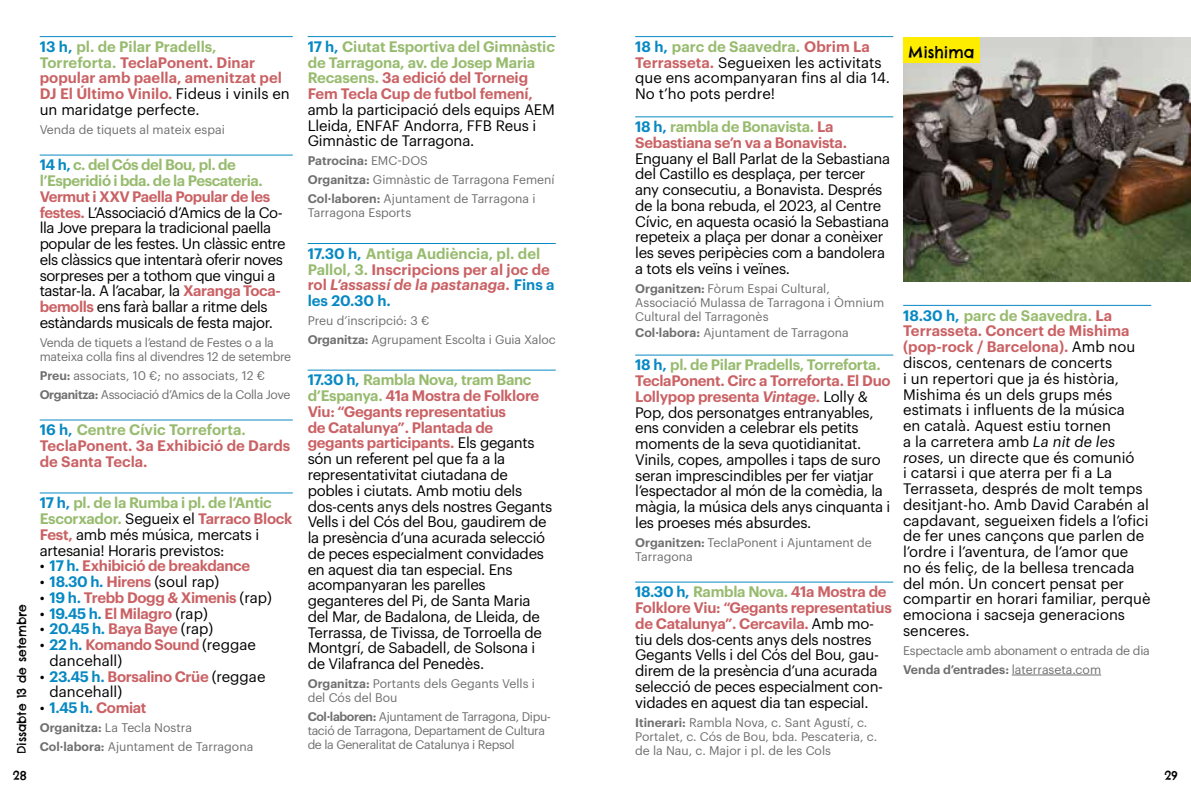
<style>
.page{position:relative;width:1191px;height:794px;background:#fff}
.page>*{position:absolute;margin:0;border:0;box-sizing:border-box;transform-origin:0 0}
.t1{font:15.75px "Chelsea Market";color:#000}
.t2{font:14.88px/15.8px "Graphik";letter-spacing:-.02em;color:#000}
.t3{font:14.88px/15.8px "Graphik";color:#000}
.t4{font:600 14.88px/15.8px "Graphik";letter-spacing:-.01em;color:#97bb6e}
.t5{font:600 14.88px/15.8px "Graphik";color:#ca6164}
.t6{font:600 14.88px "Graphik";letter-spacing:-.025em;color:#ca6164}
.t7{font:600 14.88px/15.8px "Graphik";letter-spacing:-.03em;color:#97bb6e}
.t8{font:600 14.88px/15.8px "Graphik";letter-spacing:-.02em;color:#ca6164}
.t9{font:600 14.88px "Graphik";letter-spacing:-.035em;color:#ca6164}
.t10{font:600 14.88px "Graphik";letter-spacing:-.025em;color:#0889c3}
.t11{font:12.25px/14px "Graphik";color:#706f6f}
.t12{font:12.25px/14px "Graphik";letter-spacing:-.03em;color:#706f6f}
.t13{font:12.25px/14px "Graphik";letter-spacing:-.02em;color:#706f6f}
.t14{font:12.25px "Chelsea Market";color:#000}
.s1{color:#0889c3}
.s2{color:#97bb6e}
.s3{font-weight:400;color:#000}
.s4{font-weight:600;color:#ca6164}
.s5{font-weight:600}
.s6{font-weight:600;color:#0889c3}
.s7{font-weight:600;color:#97bb6e}
.s8{color:#ca6164}
.s9{font-style:italic;color:#ca6164}
.s10{font-weight:600;font-style:italic;color:#ca6164}
.s11{font-style:italic}
</style>
<div class="page">
<hr style="left:40px;top:36px;width:253px;height:1px;background:#0889c3">
<hr style="left:40px;top:155px;width:253px;height:1px;background:#0889c3">
<hr style="left:40px;top:419px;width:253px;height:1px;background:#0889c3">
<hr style="left:40px;top:492px;width:253px;height:1px;background:#0889c3">
<hr style="left:635px;top:36px;width:258px;height:1px;background:#0889c3">
<hr style="left:635px;top:116px;width:258px;height:1px;background:#0889c3">
<hr style="left:635px;top:355px;width:258px;height:1px;background:#0889c3">
<hr style="left:635px;top:581px;width:258px;height:1px;background:#0889c3">
<hr style="left:308px;top:36px;width:248px;height:1px;background:#0889c3">
<hr style="left:308px;top:243px;width:248px;height:1px;background:#0889c3">
<hr style="left:308px;top:370px;width:248px;height:1px;background:#0889c3">
<hr style="left:903px;top:305px;width:248px;height:1px;background:#0889c3">
<hr style="left:1011px;top:674px;width:90px;height:1px;background:#706f6f">
<img style="left:903px;top:37px;width:288px;height:244px">
<div style="left:903px;top:37px;width:76px;height:26px;background:#ffed00"></div>
<p class="t14" style="left:14px;top:754px;width:152px;rotate:-90deg">Dissabte 13 de setembre</p>
<p class="t5" style="left:40px;top:37px;width:252px"><span class="s1">13 h,</span> <span class="s2">pl. de Pilar Pradells,<br>Torreforta.</span> TeclaPonent. Dinar popular amb paella, amenitzat pel<br>DJ El Último Vinilo. <span class="s3">Fideus i vinils en un maridatge perfecte.</span></p>
<p class="t11" style="left:40px;top:121px;width:187px">Venda de tiquets al mateix espai</p>
<p class="t7" style="left:40px;top:156px;width:225px"><span class="s1">14 h,</span> c. del Cós del Bou, pl. de l’Esperidió i bda. de la Pescateria.</p>
<p class="t2" style="left:40px;top:187px;width:247px"><span class="s4">Vermut i XXV Paella Popular de les festes.</span> L’Associació d’Amics de la Co&shy;lla Jove prepara la tradicional paella popular de les festes. Un clàssic entre els clàssics que intentarà oferir noves sorpreses per a tothom que vingui a tastar-la. A l’acabar, la <span class="s4">Xaranga Toca&shy;bemolls</span> ens farà ballar a ritme dels estàndards musicals de festa major.</p>
<p class="t13" style="left:40px;top:334px;width:253px">Venda de tiquets a l’estand de Festes o a la mateixa colla fins al divendres 12 de setembre</p>
<p class="t12" style="left:40px;top:365px;width:252px;line-height:18.9px"><span class="s5">Preu:</span> associats, 10 €; no associats, 12 €<br><span class="s5">Organitza:</span> Associació d’Amics de la Colla Jove</p>
<p class="t5" style="left:40px;top:421px;width:252px"><span class="s1">16 h,</span> <span class="s2">Centre Cívic Torreforta.<br></span>TeclaPonent. 3a Exhibició de Dards de Santa Tecla.</p>
<p class="t2" style="left:40px;top:494px;width:254px"><span class="s6">17 h,</span> <span class="s7">pl. de la Rumba i pl. de l’Antic Escorxador.</span> Segueix el <span class="s4">Tarraco Block Fest,</span> amb més música, mercats i artesania! Horaris previstos:</p>
<p class="t6" style="left:40px;top:554px;width:212px"><span class="s3">•</span> <span class="s1">17 h.</span> Exhibició de breakdance</p>
<p class="t2" style="left:40px;top:572px;width:181px">• <span class="s6">18.30 h.</span> <span class="s4">Hirens</span> (soul rap)</p>
<p class="t6" style="left:40px;top:586px;width:234px"><span class="s3">•</span> <span class="s1">19 h.</span> Trebb Dogg &amp; Ximenis <span class="s3">(rap)</span></p>
<p class="t6" style="left:40px;top:602px;width:170px"><span class="s3">•</span> <span class="s1">19.45 h.</span> El Milagro <span class="s3">(rap)</span></p>
<p class="t9" style="left:40px;top:617px;width:175px"><span class="s3">•</span> <span class="s1">20.45 h.</span> Baya Baye <span class="s3">(rap)</span></p>
<p class="t3" style="left:50px;top:635px;width:208px;text-indent:-10px">• <span class="s6">22 h.</span> <span class="s4">Komando Sound</span> (reggae dancehall)</p>
<p class="t3" style="left:50px;top:667px;width:217px;text-indent:-10px">• <span class="s6">23.45 h.</span> <span class="s4">Borsalino Crüe</span> (reggae dancehall)</p>
<p class="t10" style="left:40px;top:696px;width:108px"><span class="s3">•</span> 1.45 h. <span class="s8">Comiat</span></p>
<p class="t11" style="left:40px;top:717px;width:215px;line-height:18.9px"><span class="s5">Organitza:</span> La Tecla Nostra<br><span class="s5">Col·labora:</span> Ajuntament de Tarragona</p>
<p class="t4" style="left:308px;top:37px;width:249px"><span class="s1">17 h,</span> Ciutat Esportiva del Gimnàstic de Tarragona, av. de Josep Maria<br>Recasens. <span class="s8">3a edició del Torneig<br>Fem Tecla Cup de futbol femení,</span></p>
<p class="t2" style="left:308px;top:100px;width:249px">amb la participació dels equips AEM<br>Lleida, ENFAF Andorra, FFB Reus i<br>Gimnàstic de Tarragona.</p>
<p class="t11" style="left:308px;top:150px;width:248px;line-height:18.9px"><span class="s5">Patrocina:</span> EMC-DOS<br><span class="s5">Organitza:</span> Gimnàstic de Tarragona Femení<br><span class="s5">Col·laboren:</span> Ajuntament de Tarragona i</p>
<p class="t11" style="left:308px;top:205px;width:105px">Tarragona Esports</p>
<p class="t4" style="left:308px;top:244px;width:248px"><span class="s1">17.30 h,</span> Antiga Audiència, pl. del<br>Pallol, 3. <span class="s8">Inscripcions per al joc de rol</span> <span class="s9">L’assassí de la pastanaga</span><span class="s8">.</span> <span class="s1">Fins a les 20.30 h.</span></p>
<p class="t11" style="left:308px;top:310px;width:249px;line-height:18.9px">Preu d’inscripció: 3 €<br><span class="s5">Organitza:</span> Agrupament Escolta i Guia Xaloc</p>
<p class="t2" style="left:308px;top:371px;width:246px"><span class="s6">17.30 h,</span> <span class="s7">Rambla Nova, tram Banc d’Espanya.</span> <span class="s4">41a Mostra de Folklore<br>Viu: “Gegants representatius<br>de Catalunya”. Plantada de gegants participants.</span> Els gegants són un referent pel que fa a la representativitat ciutadana de pobles i ciutats. Amb motiu dels dos-cents anys dels nostres Gegants<br>Vells i del Cós del Bou, gaudirem de la presència d’una acurada selecció de peces especialment convidades en aquest dia tan especial. Ens acompanyaran les parelles geganteres del Pi, de Santa Maria del Mar, de Badalona, de Lleida, de<br>Terrassa, de Tivissa, de Torroella de<br>Montgrí, de Sabadell, de Solsona i de Vilafranca del Penedès.</p>
<p class="t11" style="left:308px;top:675px;width:229px"><span class="s5">Organitza:</span> Portants dels Gegants Vells i del Cós del Bou</p>
<p class="t12" style="left:308px;top:708px;width:245px"><span class="s5">Col·laboren:</span> Ajuntament de Tarragona, Dipu&shy;tació de Tarragona, Departament de Cultura de la Generalitat de Catalunya i Repsol</p>
<p class="t3" style="left:635px;top:37px;width:256px"><span class="s6">18 h,</span> <span class="s7">parc de Saavedra.</span> <span class="s4">Obrim La<br>Terrasseta.</span> Segueixen les activitats que ens acompanyaran fins al dia 14.<br>No t’ho pots perdre!</p>
<p class="t8" style="left:635px;top:118px;width:213px"><span class="s1">18 h,</span> <span class="s2">rambla de Bonavista.</span> La<br>Sebastiana se’n va a Bonavista.</p>
<p class="t2" style="left:635px;top:149px;width:256px">Enguany el Ball Parlat de la Sebastiana del Castillo es desplaça, per tercer any consecutiu, a Bonavista. Després de la bona rebuda, el 2023, al Centre Cívic, en aquesta ocasió la Sebastiana repeteix a plaça per donar a conèixer les seves peripècies com a bandolera a tots els veïns i veïnes.</p>
<p class="t11" style="left:635px;top:280px;width:250px"><span class="s5">Organitzen:</span> Fòrum Espai Cultural,<br>Associació Mulassa de Tarragona i Òmnium<br>Cultural del Tarragonès</p>
<p class="t11" style="left:635px;top:325px;width:215px"><span class="s5">Col·labora:</span> Ajuntament de Tarragona</p>
<p class="t2" style="left:635px;top:356px;width:257px"><span class="s6">18 h,</span> <span class="s7">pl. de Pilar Pradells, Torreforta.<br></span><span class="s4">TeclaPonent. Circ a Torreforta. El Duo Lollypop presenta</span> <span class="s10">Vintage</span><span class="s4">.</span> Lolly &amp; Pop, dos personatges entranyables, ens conviden a celebrar els petits moments de la seva quotidianitat.<br>Vinils, copes, ampolles i taps de suro seran imprescindibles per fer viatjar l’espectador al món de la comèdia, la màgia, la música dels anys cinquanta i les proeses més absurdes.</p>
<p class="t11" style="left:635px;top:534px;width:238px"><span class="s5">Organitzen:</span> TeclaPonent i Ajuntament de<br>Tarragona</p>
<p class="t2" style="left:635px;top:583px;width:258px"><span class="s6">18.30 h,</span> <span class="s7">Rambla Nova.</span> <span class="s4">41a Mostra de Folklore Viu: “Gegants representatius de Catalunya”. Cercavila.</span> Amb mo&shy;tiu dels dos-cents anys dels nostres Gegants Vells i del Cós del Bou, gau&shy;direm de la presència d’una acurada selecció de peces especialment con&shy;vidades en aquest dia tan especial.</p>
<p class="t11" style="left:635px;top:714px;width:243px"><span class="s5">Itinerari:</span> Rambla Nova, c. Sant Agustí, c.<br>Portalet, c. Cós de Bou, bda. Pescateria, c. de la Nau, c. Major i pl. de les Cols</p>
<p class="t1" style="left:908px;top:42px;width:68px">Mishima</p>
<p class="t3" style="left:903px;top:306px;width:249px"><span class="s6">18.30 h,</span> <span class="s7">parc de Saavedra.</span> <span class="s4">La<br>Terrasseta. Concert de Mishima (pop-rock / Barcelona).</span> Amb nou discos, centenars de concerts<br>i un repertori que ja és història,<br>Mishima és un dels grups més estimats i influents de la música<br>en català. Aquest estiu tornen<br>a la carretera amb <span class="s11">La nit de les roses</span>, un directe que és comunió<br>i catarsi i que aterra per fi a La<br>Terrasseta, després de molt temps desitjant-ho. Amb David Carabén al capdavant, segueixen fidels a l’ofici de fer unes cançons que parlen de l’ordre i l’aventura, de l’amor que<br>no és feliç, de la bellesa trencada del món. Un concert pensat per compartir en horari familiar, perquè emociona i sacseja generacions senceres.</p>
<p class="t13" style="left:903px;top:640px;width:248px;line-height:18.9px">Espectacle amb abonament o entrada de dia<br><span class="s5">Venda d’entrades:</span> laterraseta.com</p>
<p class="t14" style="left:13px;top:768px;width:16px">28</p>
<p class="t14" style="left:1164px;top:768px;width:15px">29</p>
</div>
